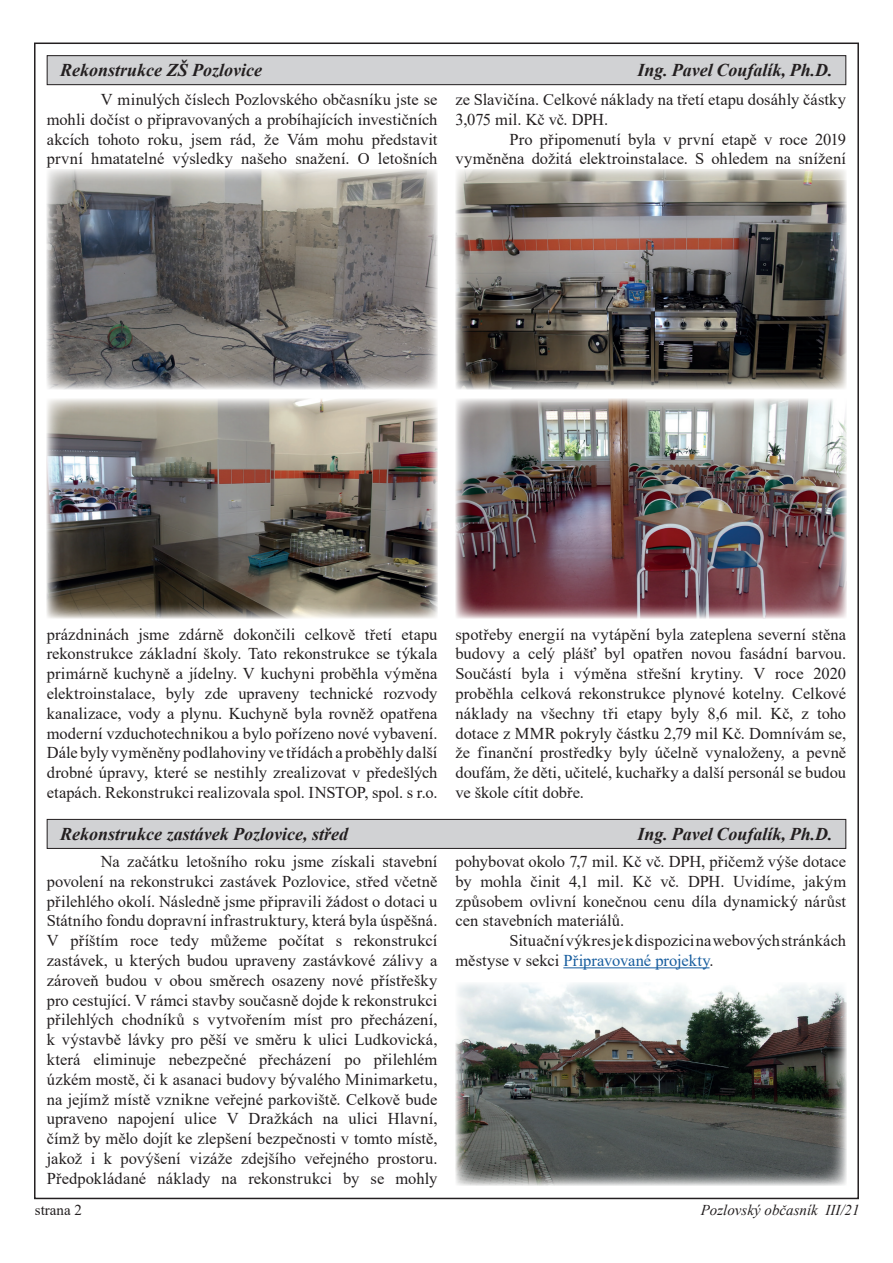
<style>
.page{position:relative;width:893px;height:1263px;background:#fff}
.page>*{position:absolute;margin:0;border:0;box-sizing:border-box;transform-origin:0 0}
.t1{font:italic 700 18px "Times New Roman";color:#231f20}
.t2{font:16.5px/19.8px "Times New Roman";color:#231f20;text-align:justify}
.t3{font:italic 15px "Times New Roman";color:#231f20}
.t4{font:15px "Times New Roman";color:#231f20}
.s1{color:#175d9e}
</style>
<div class="page">
<div style="left:47px;top:56px;width:799px;height:29px;background:#d1d2d4"></div>
<div style="left:47px;top:55px;width:799px;height:30px;border:1px solid #231f20"></div>
<div style="left:47px;top:819px;width:799px;height:29px;background:#d1d2d4"></div>
<div style="left:47px;top:819px;width:799px;height:30px;border:1px solid #231f20"></div>
<hr style="left:563px;top:967px;width:146px;height:1px;background:#175d9e">
<img style="left:47px;top:169px;width:390px;height:220px">
<img style="left:47px;top:399px;width:390px;height:220px">
<img style="left:455px;top:169px;width:391px;height:220px">
<img style="left:455px;top:399px;width:391px;height:220px">
<img style="left:455px;top:983px;width:391px;height:202px">
<p class="t1" style="left:60px;top:58px;width:203px">Rekonstrukce ZŠ Pozlovice</p>
<p class="t1" style="left:637px;top:58px;width:197px">Ing. Pavel Coufalík, Ph.D.</p>
<p class="t2" style="left:47px;top:89px;width:392px;text-indent:54px">V minulých číslech Pozlovského občasníku jste se mohli dočíst o připravovaných a probíhajících investičních akcích tohoto roku, jsem rád, že Vám mohu představit první hmatatelné výsledky našeho snažení. O letošních</p>
<p class="t2" style="left:455px;top:89px;width:392px">ze Slavičína. Celkové náklady na třetí etapu dosáhly částky<br>3,075 mil. Kč vč. DPH.</p>
<p class="t2" style="left:455px;top:129px;width:392px;text-align:right">Pro připomenutí byla v první etapě v roce 2019 vyměněna dožitá elektroinstalace. S ohledem na snížení</p>
<p class="t2" style="left:47px;top:624px;width:392px">prázdninách jsme zdárně dokončili celkově třetí etapu rekonstrukce základní školy. Tato rekonstrukce se týkala primárně kuchyně a jídelny. V kuchyni proběhla výměna elektroinstalace, byly zde upraveny technické rozvody kanalizace, vody a plynu. Kuchyně byla rovněž opatřena moderní vzduchotechnikou a bylo pořízeno nové vybavení.<br>Dále byly vyměněny podlahoviny ve třídách a proběhly další drobné úpravy, které se nestihly zrealizovat v předešlých etapách. Rekonstrukci realizovala spol. INSTOP, spol. s r.o.</p>
<p class="t2" style="left:455px;top:624px;width:392px">spotřeby energií na vytápění byla zateplena severní stěna budovy a celý plášť byl opatřen novou fasádní barvou.<br>Součástí byla i výměna střešní krytiny. V roce 2020 proběhla celková rekonstrukce plynové kotelny. Celkové náklady na všechny tři etapy byly 8,6 mil. Kč, z toho dotace z MMR pokryly částku 2,79 mil Kč. Domnívám se, že finanční prostředky byly účelně vynaloženy, a pevně doufám, že děti, učitelé, kuchařky a další personál se budou ve škole cítit dobře.</p>
<p class="t1" style="left:60px;top:821px;width:289px">Rekonstrukce zastávek Pozlovice, střed</p>
<p class="t1" style="left:637px;top:821px;width:197px">Ing. Pavel Coufalík, Ph.D.</p>
<p class="t2" style="left:47px;top:851px;width:392px;text-indent:54px">Na začátku letošního roku jsme získali stavební povolení na rekonstrukci zastávek Pozlovice, střed včetně přilehlého okolí. Následně jsme připravili žádost o dotaci u Státního fondu dopravní infrastruktury, která byla úspěšná.<br>V příštím roce tedy můžeme počítat s rekonstrukcí zastávek, u kterých budou upraveny zastávkové zálivy a zároveň budou v obou směrech osazeny nové přístřešky pro cestující. V rámci stavby současně dojde k rekonstrukci přilehlých chodníků s vytvořením míst pro přecházení, k výstavbě lávky pro pěší ve směru k ulici Ludkovická, která eliminuje nebezpečné přecházení po přilehlém úzkém mostě, či k asanaci budovy bývalého Minimarketu, na jejímž místě vznikne veřejné parkoviště. Celkově bude upraveno napojení ulice V Dražkách na ulici Hlavní, čímž by mělo dojít ke zlepšení bezpečnosti v tomto místě, jakož i k povýšení vizáže zdejšího veřejného prostoru.<br>Předpokládané náklady na rekonstrukci by se mohly</p>
<p class="t2" style="left:455px;top:851px;width:392px">pohybovat okolo 7,7 mil. Kč vč. DPH, přičemž výše dotace by mohla činit 4,1 mil. Kč vč. DPH. Uvidíme, jakým způsobem ovlivní konečnou cenu díla dynamický nárůst cen stavebních materiálů.</p>
<p class="t2" style="left:455px;top:930px;width:392px;text-indent:54px">Situační výkres je k dispozici na webových stránkách městyse v sekci <span class="s1">Připravované projekty</span>.</p>
<p class="t4" style="left:35px;top:1199px;width:49px">strana 2</p>
<p class="t3" style="left:701px;top:1200px;width:160px">Pozlovský občasník III/21</p>
</div>
